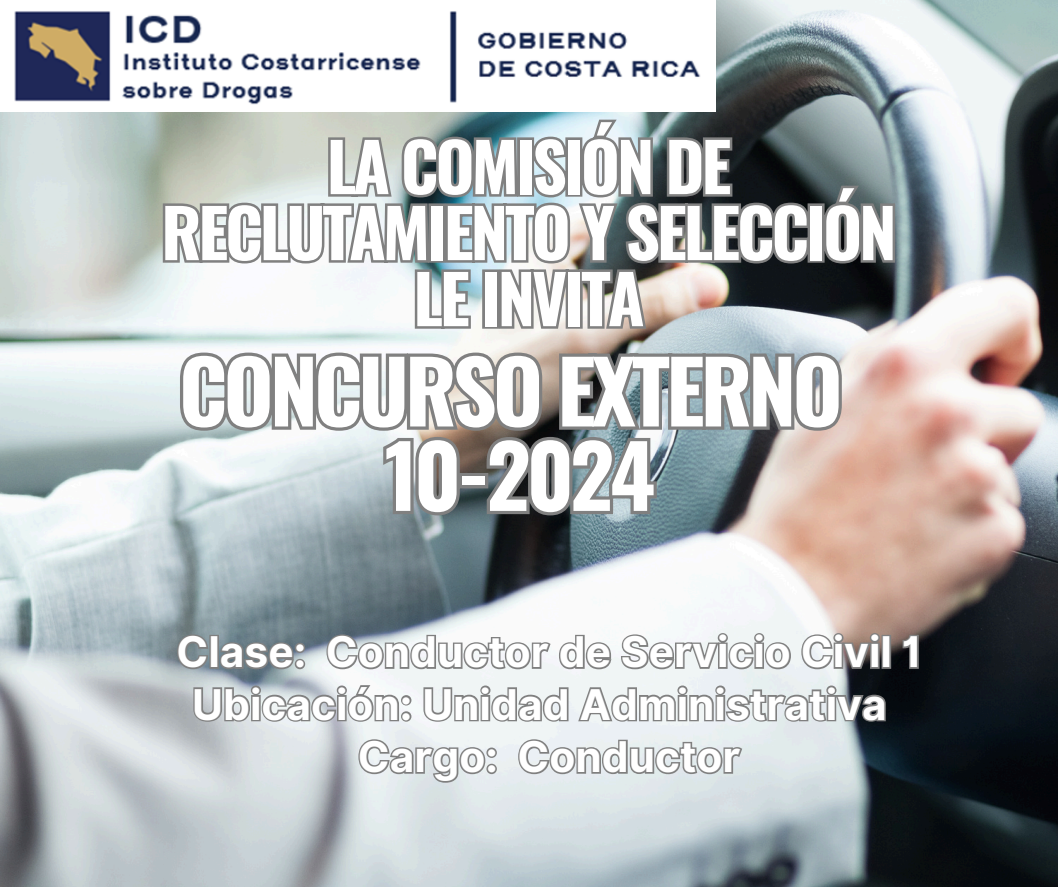
<style>
.page{position:relative;width:1058px;height:887px;background:#fff}
.page>*{position:absolute;margin:0;border:0;box-sizing:border-box;transform-origin:0 0}
.t1{font:700 86.1px/84.3px "Oswald";letter-spacing:-.045em;color:#fff;text-align:center}
.t2{font:700 66.9px/66px "Oswald";letter-spacing:-.045em;color:#fff;text-align:center}
.t3{font:700 42.3px "Inter";color:#fff}
</style>
<div class="page">
<img style="left:0;top:0;width:1058px;height:886px">
<img style="left:0;top:0;width:715px;height:111px">
<svg style="left:325px;top:108px;width:410px;height:66px;background:#929fa0"></svg>
<svg style="left:160px;top:174px;width:737px;height:93px;background:#878d8e"></svg>
<img style="left:412px;top:249px;width:237px;height:93px">
<svg style="left:176px;top:348px;width:670px;height:87px;background:#a2a4a4"></svg>
<svg style="left:379px;top:418px;width:281px;height:101px;background:#797d7e"></svg>
<svg style="left:175px;top:632px;width:133px;height:39px;background:#7a868b"></svg>
<svg style="left:324px;top:630px;width:596px;height:41px"></svg>
<svg style="left:191px;top:683px;width:697px;height:41px"></svg>
<svg style="left:356px;top:737px;width:143px;height:47px;background:#c5c9cb"></svg>
<svg style="left:516px;top:737px;width:228px;height:39px;background:#c0c4c6"></svg>
<h2 class="t2" style="left:161px;top:131px;width:737px">LA COMISIÓN DE<br>RECLUTAMIENTO Y SELECCIÓN<br>LE INVITA</h2>
<h1 class="t1" style="left:179px;top:345px;width:665px">CONCURSO EXTERNO<br>10-2024</h1>
<p class="t3" style="left:176px;top:626px;width:747px">Clase: Conductor de Servicio Civil 1</p>
<p class="t3" style="left:192px;top:679px;width:696px">Ubicación: Unidad Administrativa</p>
<p class="t3" style="left:358px;top:731px;width:384px">Cargo: Conductor</p>
</div>
